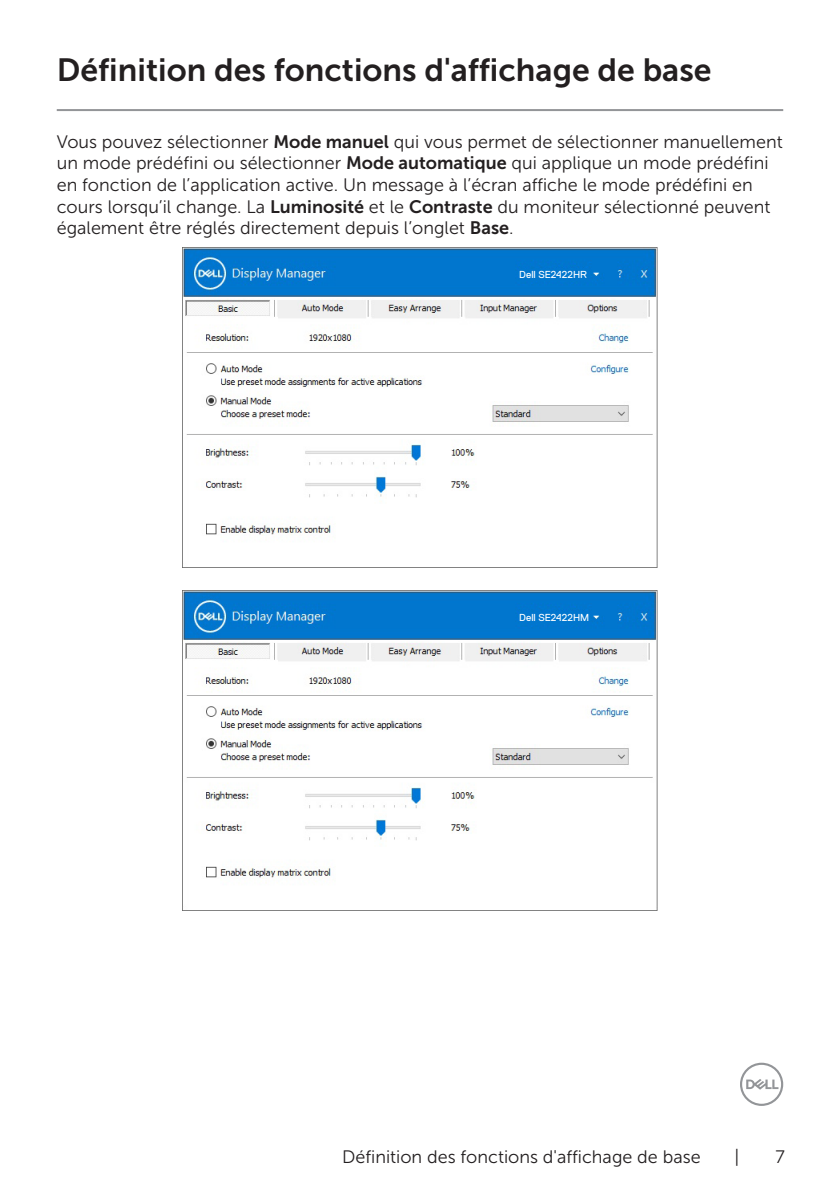
<style>
.page{position:relative;width:840px;height:1191px;background:#fff}
.page>*{position:absolute;margin:0;border:0;box-sizing:border-box;transform-origin:0 0}
.Head1{font:32px "Museo Sans For Dell 700";color:#231f20}
.t1{font:18px/21.6px "Museo Sans For Dell 300";color:#231f20}
.t2{font:10.2px "Dell Replica";color:#fff}
.s1{font-family:"Museo Sans For Dell 700"}
</style>
<div class="page">
<svg style="left:740px;top:1062px;width:42px;height:44px"></svg>
<hr style="left:57px;top:109px;width:725px;height:2px;background:#939598">
<img style="left:182px;top:248px;width:475px;height:319px">
<div style="left:519px;top:269px;width:69px;height:11px;background:#0176ce"></div>
<img style="left:182px;top:591px;width:475px;height:319px">
<div style="left:519px;top:612px;width:69px;height:11px;background:#0176ce"></div>
<p class="Head1" style="left:57px;top:52px;width:656px">Définition des fonctions d'affichage de base</p>
<p class="t1" style="left:57px;top:131px;width:727px">Vous pouvez sélectionner <span class="s1">Mode manuel</span> qui vous permet de sélectionner manuellement un mode prédéfini ou sélectionner <span class="s1">Mode automatique</span> qui applique un mode prédéfini en fonction de l’application active. Un message à l’écran affiche le mode prédéfini en cours lorsqu’il change. La <span class="s1">Luminosité</span> et le <span class="s1">Contraste</span> du moniteur sélectionné peuvent également être réglés directement depuis l’onglet <span class="s1">Base</span>.</p>
<p class="t2" style="left:519px;top:269px;width:69px">Dell SE2422HR</p>
<p class="t2" style="left:519px;top:612px;width:71px">Dell SE2422HM</p>
<p class="t1" style="left:342px;top:1145px;width:360px">Définition des fonctions d'affichage de base</p>
<p class="t1" style="left:734px;top:1145px;width:6px">|</p>
<p class="t1" style="left:775px;top:1145px;width:11px">7</p>
</div>
